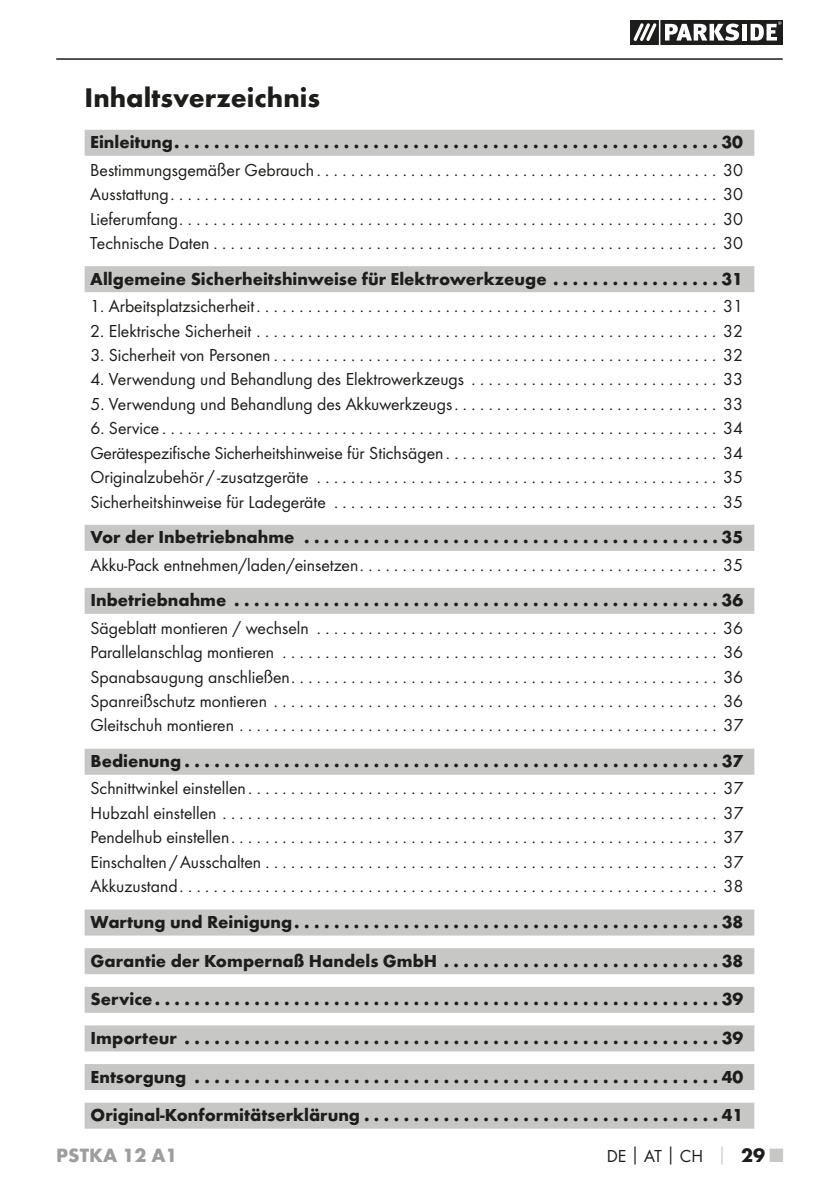
<style>
.page{position:relative;width:839px;height:1190px;background:#fff}
.page>*{position:absolute;margin:0;border:0;box-sizing:border-box;transform-origin:0 0}
.t1{font:700 28px "Futura";color:#1d1d1b}
.t2{font:700 20px "Futura";color:#9d9d9d}
.t3{font:18px/24.4px "Futura Boo";color:#1d1d1b;text-align:justify}
.t4{font:700 18px/38.6px "Futura";color:#1d1d1b;text-align:justify}
.s1{font-family:"Futura";font-weight:700}
.s2{font-family:"Futura";font-weight:700;color:#c7c7c6}
.s3{font-family:"Futura";font-weight:700;font-size:20px}
.s4{font-family:"Futura";font-weight:700;font-size:20px;color:#c7c7c6}
</style>
<div class="page">
<hr style="left:56px;top:58px;width:726px;height:2px;background:#1d1d1b">
<svg style="left:630px;top:20px;width:152px;height:25px"></svg>
<hr style="left:658px;top:20px;width:2px;height:25px;background:#fff">
<div style="left:85px;top:130px;width:668px;height:26px;background:#c7c7c6"></div>
<div style="left:85px;top:266px;width:668px;height:26px;background:#c7c7c6"></div>
<div style="left:85px;top:525px;width:668px;height:26px;background:#c7c7c6"></div>
<div style="left:85px;top:588px;width:668px;height:26px;background:#c7c7c6"></div>
<div style="left:85px;top:748px;width:668px;height:26px;background:#c7c7c6"></div>
<div style="left:85px;top:909px;width:668px;height:26px;background:#c7c7c6"></div>
<div style="left:85px;top:948px;width:668px;height:26px;background:#c7c7c6"></div>
<div style="left:85px;top:986px;width:668px;height:26px;background:#c7c7c6"></div>
<div style="left:85px;top:1025px;width:668px;height:26px;background:#c7c7c6"></div>
<div style="left:85px;top:1064px;width:668px;height:26px;background:#c7c7c6"></div>
<div style="left:85px;top:1102px;width:668px;height:26px;background:#c7c7c6"></div>
<h1 class="t1" style="left:85px;top:80px;width:237px">Inhaltsverzeichnis</h1>
<p class="t4" style="left:90px;top:123px;width:653px">Einleitung . . . . . . . . . . . . . . . . . . . . . . . . . . . . . . . . . . . . . . . . . . . . . . . . . . . . . . 30</p>
<p class="t3" style="left:90px;top:157px;width:653px">Bestimmungsgemäßer Gebrauch . . . . . . . . . . . . . . . . . . . . . . . . . . . . . . . . . . . . . . . . . . . . . . . 30<br>Ausstattung . . . . . . . . . . . . . . . . . . . . . . . . . . . . . . . . . . . . . . . . . . . . . . . . . . . . . . . . . . . . . . . . 30<br>Lieferumfang . . . . . . . . . . . . . . . . . . . . . . . . . . . . . . . . . . . . . . . . . . . . . . . . . . . . . . . . . . . . . . . 30<br>Technische Daten . . . . . . . . . . . . . . . . . . . . . . . . . . . . . . . . . . . . . . . . . . . . . . . . . . . . . . . . . . . 30</p>
<p class="t4" style="left:90px;top:259px;width:653px">Allgemeine Sicherheitshinweise für Elektrowerkzeuge . . . . . . . . . . . . . . . . 31</p>
<p class="t3" style="left:90px;top:294px;width:653px">1. Arbeitsplatzsicherheit . . . . . . . . . . . . . . . . . . . . . . . . . . . . . . . . . . . . . . . . . . . . . . . . . . . . . . 31</p>
<p class="t3" style="left:90px;top:318px;width:653px">2. Elektrische Sicherheit . . . . . . . . . . . . . . . . . . . . . . . . . . . . . . . . . . . . . . . . . . . . . . . . . . . . . . 32</p>
<p class="t3" style="left:90px;top:342px;width:653px">3. Sicherheit von Personen . . . . . . . . . . . . . . . . . . . . . . . . . . . . . . . . . . . . . . . . . . . . . . . . . . . . 32</p>
<p class="t3" style="left:90px;top:367px;width:653px">4. Verwendung und Behandlung des Elektrowerkzeugs . . . . . . . . . . . . . . . . . . . . . . . . . . . . . 33</p>
<p class="t3" style="left:90px;top:391px;width:653px">5. Verwendung und Behandlung des Akkuwerkzeugs . . . . . . . . . . . . . . . . . . . . . . . . . . . . . . . 33</p>
<p class="t3" style="left:90px;top:416px;width:654px">6. Service . . . . . . . . . . . . . . . . . . . . . . . . . . . . . . . . . . . . . . . . . . . . . . . . . . . . . . . . . . . . . . . . . 34<br>Gerätespezifische Sicherheitshinweise für Stichsägen . . . . . . . . . . . . . . . . . . . . . . . . . . . . . . . . 34<br>Originalzubehör / -zusatzgeräte . . . . . . . . . . . . . . . . . . . . . . . . . . . . . . . . . . . . . . . . . . . . . . . 35<br>Sicherheitshinweise für Ladegeräte . . . . . . . . . . . . . . . . . . . . . . . . . . . . . . . . . . . . . . . . . . . . . 35</p>
<p class="t4" style="left:90px;top:518px;width:653px">Vor der Inbetriebnahme . . . . . . . . . . . . . . . . . . . . . . . . . . . . . . . . . . . . . . . . . 35</p>
<p class="t3" style="left:90px;top:552px;width:653px">Akku-Pack entnehmen/laden/einsetzen . . . . . . . . . . . . . . . . . . . . . . . . . . . . . . . . . . . . . . . . . . 35</p>
<p class="t4" style="left:90px;top:581px;width:653px">Inbetriebnahme . . . . . . . . . . . . . . . . . . . . . . . . . . . . . . . . . . . . . . . . . . . . . . . . 36</p>
<p class="t3" style="left:90px;top:615px;width:654px">Sägeblatt montieren / wechseln . . . . . . . . . . . . . . . . . . . . . . . . . . . . . . . . . . . . . . . . . . . . . . . 36<br>Parallelanschlag montieren . . . . . . . . . . . . . . . . . . . . . . . . . . . . . . . . . . . . . . . . . . . . . . . . . . . 36<br>Spanabsaugung anschließen . . . . . . . . . . . . . . . . . . . . . . . . . . . . . . . . . . . . . . . . . . . . . . . . . . 36<br>Spanreißschutz montieren . . . . . . . . . . . . . . . . . . . . . . . . . . . . . . . . . . . . . . . . . . . . . . . . . . . . 36<br>Gleitschuh montieren . . . . . . . . . . . . . . . . . . . . . . . . . . . . . . . . . . . . . . . . . . . . . . . . . . . . . . . . 37</p>
<p class="t4" style="left:90px;top:741px;width:653px">Bedienung . . . . . . . . . . . . . . . . . . . . . . . . . . . . . . . . . . . . . . . . . . . . . . . . . . . . . 37</p>
<p class="t3" style="left:90px;top:776px;width:653px">Schnittwinkel einstellen . . . . . . . . . . . . . . . . . . . . . . . . . . . . . . . . . . . . . . . . . . . . . . . . . . . . . . . 37<br>Hubzahl einstellen . . . . . . . . . . . . . . . . . . . . . . . . . . . . . . . . . . . . . . . . . . . . . . . . . . . . . . . . . . 37<br>Pendelhub einstellen . . . . . . . . . . . . . . . . . . . . . . . . . . . . . . . . . . . . . . . . . . . . . . . . . . . . . . . . . 37<br>Einschalten /Ausschalten . . . . . . . . . . . . . . . . . . . . . . . . . . . . . . . . . . . . . . . . . . . . . . . . . . . . . 37<br>Akkuzustand . . . . . . . . . . . . . . . . . . . . . . . . . . . . . . . . . . . . . . . . . . . . . . . . . . . . . . . . . . . . . . . 38</p>
<p class="t4" style="left:90px;top:902px;width:654px">Wartung und Reinigung . . . . . . . . . . . . . . . . . . . . . . . . . . . . . . . . . . . . . . . . . . 38<br>Garantie der Kompernaß Handels GmbH . . . . . . . . . . . . . . . . . . . . . . . . . . . 38<br>Service . . . . . . . . . . . . . . . . . . . . . . . . . . . . . . . . . . . . . . . . . . . . . . . . . . . . . . . . 39<br>Importeur . . . . . . . . . . . . . . . . . . . . . . . . . . . . . . . . . . . . . . . . . . . . . . . . . . . . . 39<br>Entsorgung . . . . . . . . . . . . . . . . . . . . . . . . . . . . . . . . . . . . . . . . . . . . . . . . . . . . 40<br>Original-Konformitätserklärung . . . . . . . . . . . . . . . . . . . . . . . . . . . . . . . . . . . 41</p>
<p class="t2" style="left:56px;top:1143px;width:123px">PSTKA 12 A1</p>
<p class="t3" style="left:606px;top:1143px;width:178px">DE<span class="s1">│</span>AT<span class="s1">│</span>CH <span class="s2">│</span> <span class="s3">29</span> <span class="s4">■</span></p>
</div>
